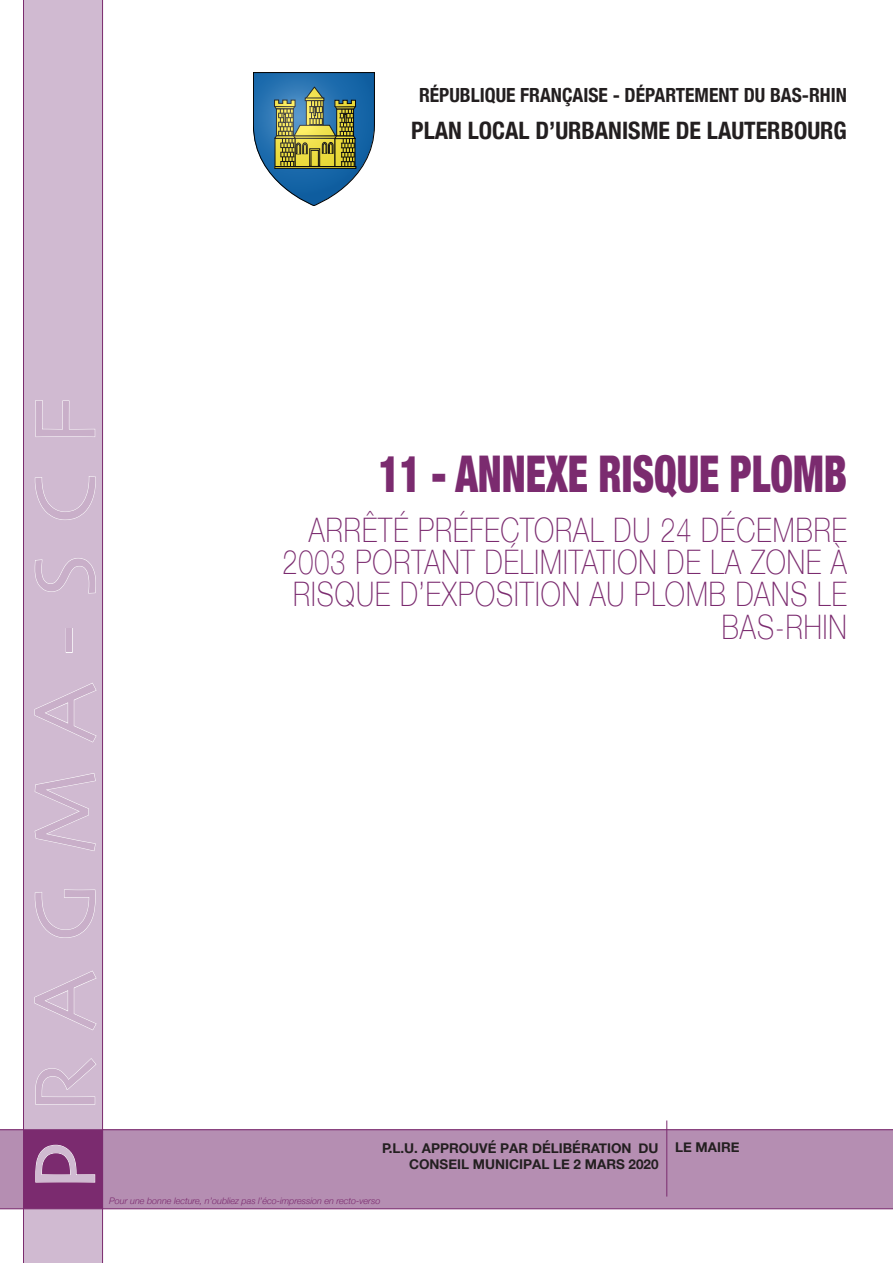
<style>
.page{position:relative;width:893px;height:1263px;background:#fff}
.page>*{position:absolute;margin:0;border:0;box-sizing:border-box;transform-origin:0 0}
.t1{font:90px "Skia";letter-spacing:.3em;color:#c9afc9}
.t2{font:900 condensed 50.7px "Helvetica Neue";color:#7b2b6f;scale:.8 1}
.t3{font:100 33.75px/32.4px "Helvetica Neue";letter-spacing:.04em;color:#7b2b6f;text-align:right;scale:.8 1}
.t4{font:700 condensed 24px "Helvetica Neue";color:#231f20}
.t5{font:700 condensed 19.5px "Helvetica Neue";color:#231f20}
.t6{font:700 13.5px/16.2px "Helvetica Neue";color:#231f20}
.t7{font:italic 300 9px "Helvetica Neue";color:#7b2b6f}
.s1{color:#d0bad1}
.s2{font-style:inherit}
</style>
<div class="page">
<div style="left:0;top:1129px;width:893px;height:80px;background:#b58eb2"></div>
<div style="left:23px;top:0;width:80px;height:1263px;background:#d0bad1"></div>
<hr style="left:666px;top:1120px;width:1px;height:76px;background:#7b2b6f">
<div style="left:23px;top:1129px;width:80px;height:80px;background:#7b2b6f;border:1px solid #7b2b6f"></div>
<svg style="left:35px;top:1144px;width:60px;height:39px"></svg>
<svg style="left:35px;top:1058px;width:62px;height:47px;background:#d4c1d5"></svg>
<svg style="left:34px;top:970px;width:63px;height:61px;background:#d3bfd4"></svg>
<svg style="left:35px;top:889px;width:61px;height:49px;background:#d4c0d5"></svg>
<svg style="left:34px;top:772px;width:62px;height:79px;background:#d4c0d5"></svg>
<svg style="left:34px;top:682px;width:63px;height:61px;background:#d3bfd4"></svg>
<div style="left:66px;top:628px;width:7px;height:25px;border:1px solid #fff"></div>
<svg style="left:34px;top:558px;width:62px;height:36px;background:#d4c1d5"></svg>
<svg style="left:35px;top:476px;width:61px;height:44px;background:#d3bfd4"></svg>
<svg style="left:35px;top:400px;width:60px;height:37px;background:#d5c1d5"></svg>
<svg style="left:253px;top:72px;width:122px;height:134px"></svg>
<p class="t5" style="left:419px;top:79px;width:429px">RÉPUBLIQUE FRANÇAISE - DÉPARTEMENT DU BAS-RHIN</p>
<p class="t4" style="left:411px;top:111px;width:437px">PLAN LOCAL D’URBANISME DE LAUTERBOURG</p>
<h1 class="t1" style="left:11px;top:1192px;width:798px;rotate:-90deg"><span class="s1">P</span>RAGMA-SCF</h1>
<h2 class="t2" style="left:379px;top:432px;width:587px">11 - ANNEXE RISQUE PLOMB</h2>
<p class="t3" style="left:282px;top:512px;width:707px">ARRÊTÉ PRÉFECTORAL DU 24 DÉCEMBRE<br>2003 PORTANT DÉLIMITATION DE LA ZONE À<br>RISQUE D’EXPOSITION AU PLOMB DANS LE<br>BAS-RHIN</p>
<p class="t6" style="left:409px;top:1140px;width:332px;text-indent:-27px">P.L.U. <span class="s2">APPROUVÉ</span> PAR DÉLIBÉRATION DU LE MAIRE<br>CONSEIL MUNICIPAL LE <span class="s2">2 MARS 2020</span></p>
<p class="t7" style="left:109px;top:1193px;width:273px">Pour une bonne lecture, n’oubliez pas l’éco-impression en recto-verso</p>
</div>
